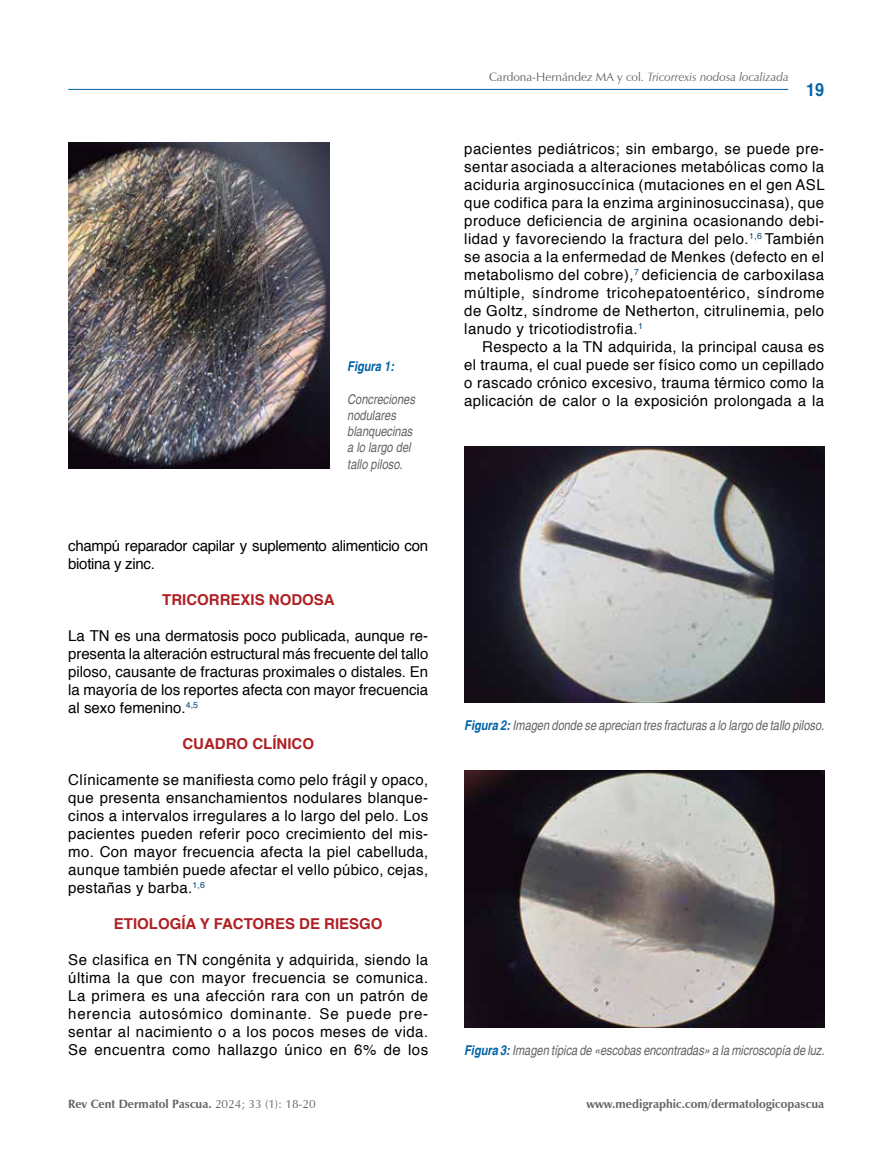
<style>
.page{position:relative;width:893px;height:1170px;background:#fff}
.page>*{position:absolute;margin:0;border:0;box-sizing:border-box;transform-origin:0 0}
.t1{font:700 18px "Helvetica";color:#0063a7;scale:.9 1}
.t2{font:15px/18px "Helvetica";letter-spacing:.02em;color:#000;text-align:justify}
.t3{font:15px/18px "Helvetica";letter-spacing:-.02em;color:#000}
.t4{font:700 15px "Helvetica";color:#ae2024}
.t5{font:italic condensed 13.5px/16.2px "Helvetica";color:#636466}
.t6{font:italic 700 condensed 13.5px "Helvetica";color:#0063a7}
.t7{font:700 12px "Zapf Humanist 601 BT";color:#636466}
.t8{font:italic 12px "Zapf Humanist 601 BT";color:#636466}
.s1{font-weight:400}
.s2{font-style:normal}
.s3{font-weight:700;color:#0063a7}
</style>
<div class="page">
<hr style="left:68px;top:89px;width:720px;height:1px;background:#0063a7">
<img style="left:464px;top:770px;width:360px;height:257px">
<img style="left:464px;top:446px;width:360px;height:256px">
<img style="left:68px;top:143px;width:261px;height:325px">
<p class="t6" style="left:347px;top:358px;width:48px">Figura 1:</p>
<p class="t5" style="left:347px;top:391px;width:69px">Concreciones nodulares blanquecinas a lo largo del tallo piloso.</p>
<p class="t3" style="left:68px;top:537px;width:361px">champú reparador capilar y suplemento alimenticio con biotina y zinc.</p>
<p class="t4" style="left:162px;top:587px;width:174px">TRICORREXIS NODOSA</p>
<p class="t2" style="left:68px;top:627px;width:362px">La TN es una dermatosis poco publicada, aunque re&shy;presenta la alteración estructural más frecuente del tallo piloso, causante de fracturas proximales o distales. En la mayoría de los reportes afecta con mayor frecuencia al sexo femenino.<sup>4,5</sup></p>
<p class="t4" style="left:182px;top:731px;width:133px">CUADRO CLÍNICO</p>
<p class="t2" style="left:68px;top:771px;width:361px">Clínicamente se manifiesta como pelo frágil y opaco, que presenta ensanchamientos nodulares blanque&shy;cinos a intervalos irregulares a lo largo del pelo. Los pacientes pueden referir poco crecimiento del mis&shy;mo. Con mayor frecuencia afecta la piel cabelluda, aunque también puede afectar el vello púbico, cejas, pestañas y barba.<sup>1,6</sup></p>
<p class="t4" style="left:114px;top:911px;width:270px">ETIOLOGÍA Y FACTORES DE RIESGO</p>
<p class="t2" style="left:68px;top:951px;width:362px">Se clasifica en TN congénita y adquirida, siendo la última la que con mayor frecuencia se comunica.<br>La primera es una afección rara con un patrón de herencia autosómico dominante. Se puede pre&shy;sentar al nacimiento o a los pocos meses de vida.<br>Se encuentra como hallazgo único en 6% de los</p>
<p class="t7" style="left:68px;top:1096px;width:249px">Rev Cent Dermatol Pascua. <span class="s1">2024; 33 (1): 18-20</span></p>
<p class="t8" style="left:489px;top:70px;width:301px"><span class="s2">Cardona-Hernández MA y col.</span> Tricorrexis nodosa localizada</p>
<p class="t1" style="left:806px;top:75px;width:22px">19</p>
<p class="t2" style="left:464px;top:140px;width:362px">pacientes pediátricos; sin embargo, se puede pre&shy;sentar asociada a alteraciones metabólicas como la aciduria arginosuccínica (mutaciones en el gen ASL que codifica para la enzima argininosuccinasa), que produce deficiencia de arginina ocasionando debi&shy;lidad y favoreciendo la fractura del pelo.<sup>1,6</sup> También se asocia a la enfermedad de Menkes (defecto en el metabolismo del cobre),<sup>7</sup> deficiencia de carboxilasa múltiple, síndrome tricohepatoentérico, síndrome de Goltz, síndrome de Netherton, citrulinemia, pelo lanudo y tricotiodistrofia.<sup>1</sup></p>
<p class="t2" style="left:464px;top:338px;width:361px;text-indent:18px">Respecto a la TN adquirida, la principal causa es el trauma, el cual puede ser físico como un cepillado o rascado crónico excesivo, trauma térmico como la aplicación de calor o la exposición prolongada a la</p>
<p class="t5" style="left:464px;top:717px;width:362px"><span class="s3">Figura 2:</span> Imagen donde se aprecian tres fracturas a lo largo de tallo piloso.</p>
<p class="t5" style="left:464px;top:1042px;width:362px"><span class="s3">Figura 3:</span> Imagen típica de «escobas encontradas» a la microscopía de luz.</p>
<p class="t7" style="left:586px;top:1096px;width:239px">www.medigraphic.com/dermatologicopascua</p>
</div>
